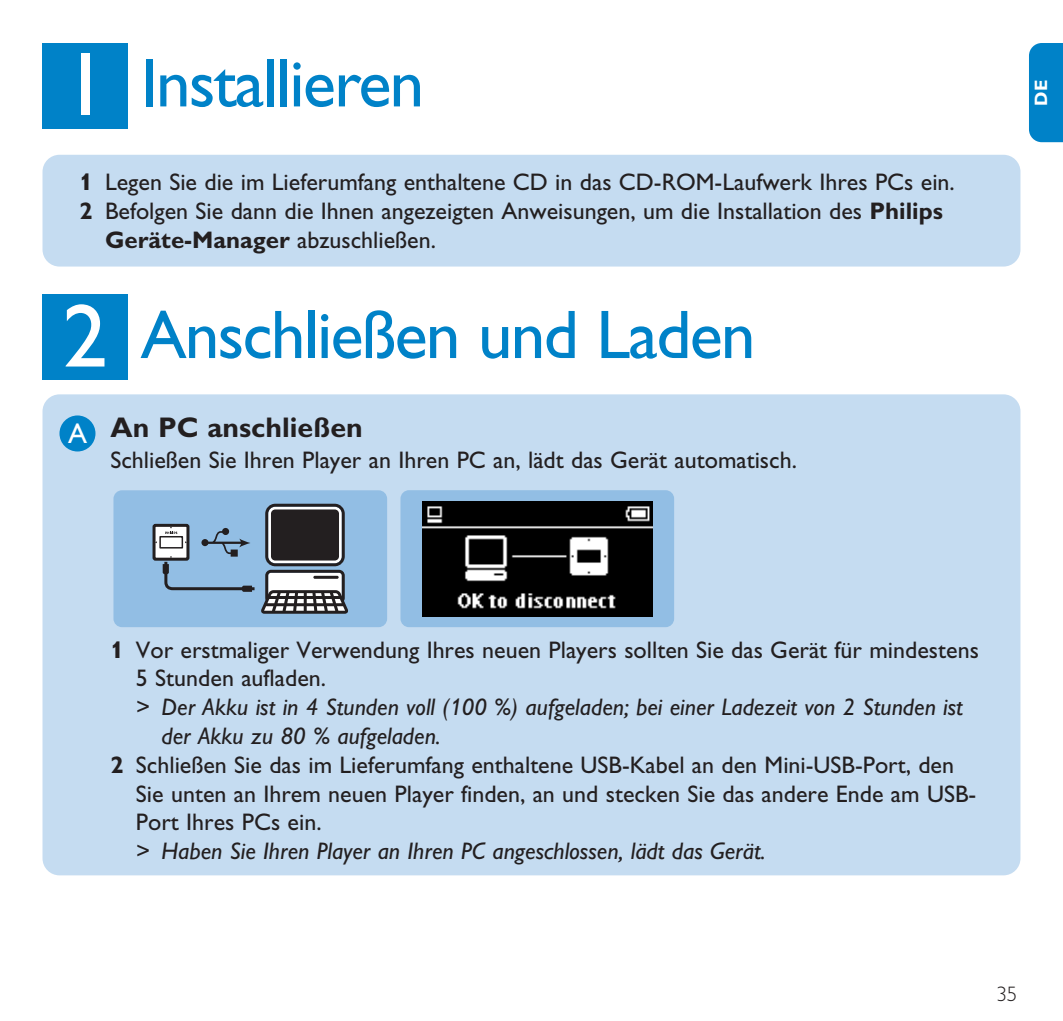
<style>
.page{position:relative;width:1063px;height:1021px;background:#fff}
.page>*{position:absolute;margin:0;border:0;box-sizing:border-box;transform-origin:0 0}
.t1{font:69px "Gill Alt One";letter-spacing:-.025em;color:#0082c8}
.t2{font:69px "Gill Sans";letter-spacing:-.025em;color:#0082c8}
.t3{font:700 28.5px "Gill Alt One";color:#231f20}
.t4{font:24px/28.8px "Gill Alt One";color:#231f20}
.t5{font:italic 24px "Gill Alt One";color:#231f20}
.t6{font:700 24px "Gill Alt One";color:#231f20}
.t7{font:300 21px "Gill Alt One";color:#231f20}
.t8{font:700 18px "Gill Alt One";color:#fff}
.s1{font-family:"Gill Sans Std";font-size:90px;color:#fff}
.s2{font-weight:700}
.s3{font-weight:400}
.s4{font-family:"Gill Sans Std";font-weight:400;color:#fff}
</style>
<div class="page">
<div style="left:1029px;top:43px;width:34px;height:99px;background:#0082c8"></div>
<div style="left:43px;top:155px;width:977px;height:111px;background:#c5dcf1;border-radius:17px"></div>
<div style="left:43px;top:43px;width:85px;height:85px;background:#0082c8"></div>
<div style="left:43px;top:394px;width:977px;height:481px;background:#c5dcf1;border-radius:17px"></div>
<div style="left:43px;top:294px;width:85px;height:86px;background:#0082c8"></div>
<div style="left:59px;top:415px;width:36px;height:36px;background:#0082c8;border-radius:50%"></div>
<div style="left:400px;top:490px;width:274px;height:137px;background:#92bee4;border-radius:9px"></div>
<img style="left:422px;top:501px;width:231px;height:115px">
<div style="left:113px;top:490px;width:274px;height:137px;background:#92bee4;border-radius:9px"></div>
<div style="left:154px;top:525px;width:34px;height:34px;background:#fff;border-radius:2px"></div>
<div style="left:153px;top:524px;width:36px;height:36px;border:3px solid #231f20;border-radius:2px"></div>
<div style="left:159px;top:536px;width:24px;height:12px;border:2px solid #231f20"></div>
<svg style="left:163px;top:503px;width:185px;height:110px"></svg>
<h1 class="t2" style="left:63px;top:59px;width:363px"><span class="s1">1</span> Installieren</h1>
<p class="t4" style="left:80px;top:170px;width:877px"><span class="s2">1</span> Legen Sie die im Lieferumfang enthaltene CD in das CD-ROM-Laufwerk Ihres PCs ein.</p>
<p class="t4" style="left:80px;top:199px;width:865px"><span class="s2">2</span> Befolgen Sie dann die Ihnen angezeigten Anweisungen, um die Installation des <span class="s2">Philips</span></p>
<p class="t6" style="left:105px;top:231px;width:332px">Geräte-Manager <span class="s3">abzuschließen.</span></p>
<h1 class="t1" style="left:63px;top:310px;width:694px"><span class="s1">2</span> Anschließen und Laden</h1>
<p class="t3" style="left:68px;top:417px;width:296px"><span class="s4">A</span> An PC anschließen</p>
<p class="t4" style="left:110px;top:448px;width:688px">Schließen Sie Ihren Player an Ihren PC an, lädt das Gerät automatisch.</p>
<p class="t8" style="left:1035px;top:105px;width:27px;rotate:-90deg">DE</p>
<p class="t4" style="left:136px;top:637px;width:844px;text-indent:-26px"><span class="s2">1</span> Vor erstmaliger Verwendung Ihres neuen Players sollten Sie das Gerät für mindestens<br>5 Stunden aufladen.</p>
<p class="t5" style="left:136px;top:698px;width:829px">&gt; Der Akku ist in 4 Stunden voll (100 %) aufgeladen; bei einer Ladezeit von 2 Stunden ist</p>
<p class="t5" style="left:161px;top:727px;width:281px">der Akku zu 80 % aufgeladen.</p>
<p class="t4" style="left:110px;top:753px;width:845px"><span class="s2">2</span> Schließen Sie das im Lieferumfang enthaltene USB-Kabel an den Mini-USB-Port, den</p>
<p class="t4" style="left:136px;top:781px;width:842px">Sie unten an Ihrem neuen Player finden, an und stecken Sie das andere Ende am USB-</p>
<p class="t4" style="left:136px;top:810px;width:187px">Port Ihres PCs ein.</p>
<p class="t5" style="left:136px;top:842px;width:631px">&gt; Haben Sie Ihren Player an Ihren PC angeschlossen, lädt das Gerät.</p>
<p class="t7" style="left:996px;top:986px;width:22px">35</p>
</div>
